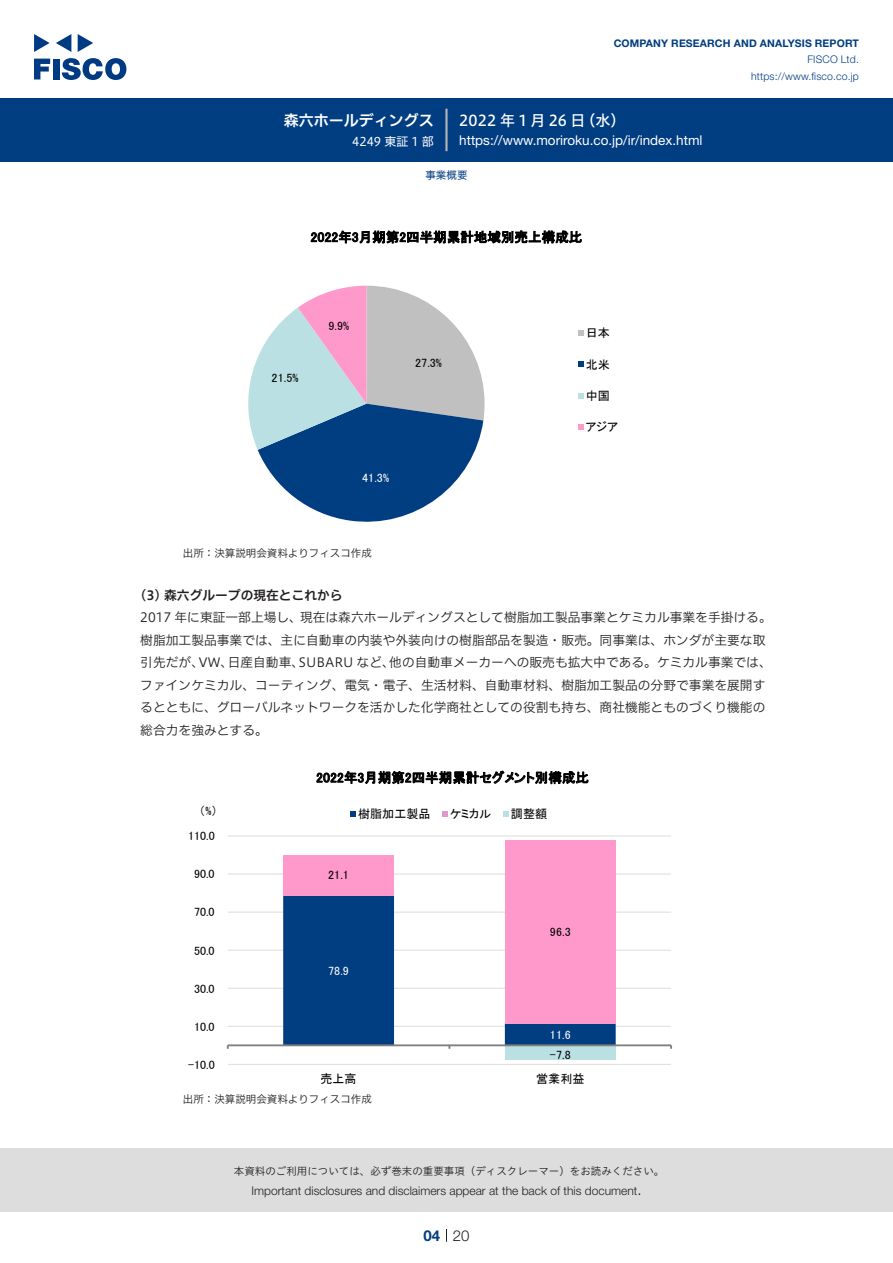
<style>
.page{position:relative;width:893px;height:1263px;background:#fff}
.page>*{position:absolute;margin:0;border:0;box-sizing:border-box;transform-origin:0 0}
.t1{font:15px "Hiragino UD Sans F Std N W5";letter-spacing:.01em;color:#fff}
.t2{font:15px "Hiragino UD Sans F Std N W6";color:#fff}
.t3{font:300 15px "Helvetica Neue LT Std";color:#231f20}
.t4{font:700 15px "Helvetica Neue LT Std";color:#003d81}
.t5{font:13.5px "MS P Gothic";letter-spacing:.005em;color:#000}
.t6{font:13.5px "Helvetica Neue LT Std";color:#fff}
.t7{font:12.75px/22.5px "Hiragino UD Sans F Std N W3";color:#231f20}
.t8{font:12.75px "Hiragino UD Sans F Std N W6";color:#231f20}
.t9{font:12px "MS P Gothic";color:#000}
.t10{font:300 12px "Helvetica Neue LT Std";color:#231f20}
.t11{font:12px "MS P Gothic";color:#fff}
.t12{font:12px "Hiragino UD Sans F Std N W4";color:#fff}
.t13{font:10.5px "Hiragino UD Sans Std W3";color:#231f20}
.t14{font:10.5px "Hiragino UD Sans F Std N W3";color:#231f20}
.t15{font:700 10.5px "Helvetica Neue LT Std";letter-spacing:.015em;color:#003d81}
.t16{font:300 10.5px/16.5px "Helvetica Neue LT Std";letter-spacing:.015em;color:#003d81;text-align:right}
.t17{font:10.5px "Hiragino UD Sans F Std N W4";color:#003d81}
</style>
<div class="page">
<div style="left:0;top:1148px;width:893px;height:64px;background:#ddd"></div>
<svg style="left:34px;top:59px;width:16px;height:20px"></svg>
<div style="left:53px;top:59px;width:6px;height:20px;background:#003a83"></div>
<svg style="left:62px;top:58px;width:64px;height:22px"></svg>
<svg style="left:34px;top:34px;width:16px;height:18px"></svg>
<svg style="left:78px;top:34px;width:15px;height:18px"></svg>
<svg style="left:56px;top:34px;width:15px;height:18px"></svg>
<div style="left:0;top:98px;width:893px;height:64px;background:#003d81"></div>
<hr style="left:445px;top:109px;width:3px;height:42px;background:#b5b5b6">
<svg style="left:446px;top:1229px;width:1px;height:13px"></svg>
<svg style="left:248px;top:286px;width:237px;height:236px"></svg>
<svg style="left:578px;top:330px;width:6px;height:6px"></svg>
<svg style="left:578px;top:362px;width:6px;height:5px"></svg>
<svg style="left:578px;top:393px;width:6px;height:5px"></svg>
<svg style="left:578px;top:424px;width:6px;height:6px"></svg>
<hr style="left:228px;top:1064px;width:443px;height:1px;background:#ddd">
<hr style="left:228px;top:1026px;width:443px;height:1px;background:#ddd">
<hr style="left:228px;top:988px;width:443px;height:1px;background:#ddd">
<hr style="left:228px;top:950px;width:443px;height:1px;background:#ddd">
<hr style="left:228px;top:912px;width:443px;height:1px;background:#ddd">
<hr style="left:228px;top:874px;width:443px;height:1px;background:#ddd">
<hr style="left:228px;top:836px;width:443px;height:1px;background:#ddd">
<svg style="left:283px;top:895px;width:333px;height:149px;fill:#003d81"></svg>
<div style="left:283px;top:855px;width:111px;height:40px;background:#f9c"></div>
<div style="left:505px;top:840px;width:111px;height:183px;background:#f9c"></div>
<div style="left:505px;top:1045px;width:111px;height:15px;background:#bbe0e3"></div>
<hr style="left:228px;top:1044px;width:443px;height:2px;background:#808080">
<svg style="left:351px;top:811px;width:5px;height:5px"></svg>
<svg style="left:442px;top:811px;width:6px;height:5px"></svg>
<svg style="left:503px;top:811px;width:6px;height:5px"></svg>
<p class="t2" style="left:284px;top:109px;width:152px">森六ホールディングス</p>
<p class="t12" style="left:352px;top:132px;width:83px">4249 東証 1 部</p>
<p class="t15" style="left:614px;top:37px;width:247px">COMPANY RESEARCH AND ANALYSIS REPORT</p>
<p class="t16" style="left:751px;top:51px;width:109px">FISCO Ltd. https://www.fisco.co j p.</p>
<p class="t1" style="left:581px;top:109px;width:46px">（水(</p>
<p class="t1" style="left:459px;top:109px;width:128px">2022 年 1月26 日</p>
<p class="t6" style="left:459px;top:132px;width:245px">https://www.moriroku.co j p. /i r/ index.html</p>
<p class="t17" style="left:425px;top:167px;width:43px">事業概要</p>
<p class="t5" style="left:311px;top:230px;width:273px">2022年3月期第2四半期累計地域別売上構成比</p>
<p class="t9" style="left:272px;top:372px;width:28px">21.5%</p>
<p class="t9" style="left:328px;top:319px;width:22px">9.9%</p>
<p class="t9" style="left:415px;top:356px;width:28px">27.3%</p>
<p class="t11" style="left:362px;top:472px;width:28px">41.3%</p>
<p class="t9" style="left:586px;top:327px;width:26px">日本</p>
<p class="t9" style="left:586px;top:358px;width:26px">北米</p>
<p class="t9" style="left:586px;top:390px;width:26px">中国</p>
<p class="t9" style="left:586px;top:421px;width:34px">アジア</p>
<p class="t14" style="left:183px;top:545px;width:190px">出所：決算説明会資料よりフィスコ作成</p>
<p class="t8" style="left:140px;top:585px;width:204px">3( ) 森六グループの現在とこれから</p>
<p class="t7" style="left:300px;top:605px;width:473px">現在は森六ホールディングスとして樹脂加工製品事業とケミカル事業を手掛ける。</p>
<p class="t7" style="left:140px;top:605px;width:163px">2017 年に東証一部上場し、</p>
<p class="t7" style="left:140px;top:628px;width:627px">樹脂加工製品事業では、主に自動車の内装や外装向けの樹脂部品を製造・販売。同事業は、ホンダが主要な取</p>
<p class="t7" style="left:389px;top:650px;width:384px">他の自動車メーカーへの販売も拡大中である。ケミカル事業では、</p>
<p class="t7" style="left:140px;top:650px;width:627px">引先だが、<br>ファインケミカル、コーティング、電気・電子、生活材料、自動車材料、樹脂加工製品の分野で事業を展開するとともに、グローバルネットワークを活かした化学商社としての役割も持ち、商社機能とものづくり機能の総合力を強みとする。</p>
<p class="t7" style="left:299px;top:650px;width:98px">SUBARU など、</p>
<p class="t7" style="left:228px;top:650px;width:78px">日産自動車、</p>
<p class="t7" style="left:198px;top:650px;width:36px">VW、</p>
<p class="t9" style="left:199px;top:804px;width:20px">(%)</p>
<p class="t9" style="left:188px;top:830px;width:28px">110.0</p>
<p class="t9" style="left:194px;top:868px;width:22px">90.0</p>
<p class="t9" style="left:194px;top:906px;width:22px">70.0</p>
<p class="t9" style="left:194px;top:944px;width:22px">50.0</p>
<p class="t9" style="left:194px;top:982px;width:22px">30.0</p>
<p class="t9" style="left:194px;top:1020px;width:22px">10.0</p>
<p class="t9" style="left:188px;top:1058px;width:28px">-10.0</p>
<p class="t5" style="left:316px;top:771px;width:274px">2022年3月期第2四半期累計セグメント別構成比</p>
<p class="t9" style="left:511px;top:808px;width:38px">調整額</p>
<p class="t9" style="left:358px;top:808px;width:74px">樹脂加工製品</p>
<p class="t9" style="left:450px;top:808px;width:43px">ケミカル</p>
<p class="t9" style="left:328px;top:869px;width:22px">21.1</p>
<p class="t11" style="left:328px;top:964px;width:22px">78.9</p>
<p class="t9" style="left:320px;top:1073px;width:38px">売上高</p>
<p class="t9" style="left:550px;top:926px;width:22px">96.3</p>
<p class="t11" style="left:550px;top:1028px;width:22px">11.6</p>
<p class="t9" style="left:550px;top:1049px;width:22px">-7.8</p>
<p class="t9" style="left:536px;top:1073px;width:50px">営業利益</p>
<p class="t14" style="left:183px;top:1091px;width:190px">出所：決算説明会資料よりフィスコ作成</p>
<p class="t13" style="left:234px;top:1163px;width:432px">本資料のご利用については、必ず巻末の重要事項（ディスクレーマー）をお読みください。</p>
<p class="t3" style="left:637px;top:1180px;width:6px">.</p>
<p class="t10" style="left:251px;top:1183px;width:387px">Important disclosures and disclaimers appear at the back of this document</p>
<p class="t4" style="left:423px;top:1226px;width:18px">04</p>
<p class="t3" style="left:453px;top:1226px;width:18px">20</p>
</div>
